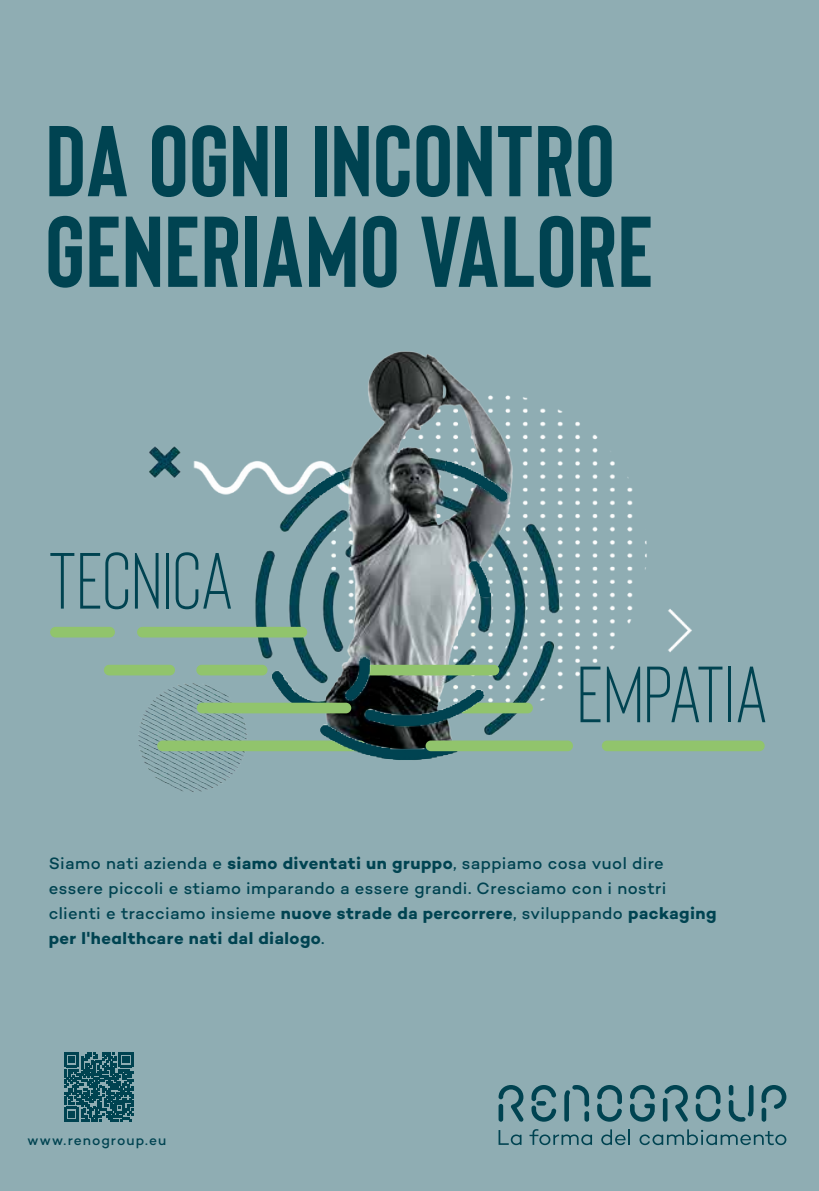
<style>
.page{position:relative;width:819px;height:1191px;background:#8fadb3}
.page>*{position:absolute;margin:0;border:0;box-sizing:border-box;transform-origin:0 0}
.t1{font:700 100.27px/90.6px "Bison";letter-spacing:.005em;color:#004351}
.t2{font:79.45px "Bison";letter-spacing:.01em;color:#004351}
.t3{font:500 16.8px/25px "Campton";letter-spacing:.025em;color:#004351}
.t4{font:500 14px "Campton";letter-spacing:.07em;color:#004351}
.s1{font-weight:700}
</style>
<div class="page">
<div style="left:761px;top:1107px;width:5px;height:14px;background:#004351;border-radius:2px"></div>
<svg style="left:597px;top:1085px;width:25px;height:36px"></svg>
<svg style="left:695px;top:1085px;width:25px;height:36px"></svg>
<svg style="left:728px;top:1085px;width:25px;height:36px"></svg>
<div style="left:728px;top:1085px;width:5px;height:10px;background:#004351;border-radius:2px"></div>
<svg style="left:564px;top:1085px;width:25px;height:36px"></svg>
<div style="left:584px;top:1111px;width:5px;height:10px;background:#004351;border-radius:2px"></div>
<svg style="left:630px;top:1085px;width:24px;height:36px"></svg>
<svg style="left:761px;top:1085px;width:25px;height:24px"></svg>
<svg style="left:531px;top:1085px;width:25px;height:36px"></svg>
<svg style="left:498px;top:1085px;width:25px;height:37px"></svg>
<svg style="left:536px;top:1101px;width:10px;height:4px"></svg>
<div style="left:662px;top:1097px;width:5px;height:24px;background:#004351;border-radius:2px"></div>
<svg style="left:664px;top:1085px;width:24px;height:37px"></svg>
<svg style="left:498px;top:1130px;width:23px;height:15px"></svg>
<svg style="left:529px;top:1129px;width:63px;height:16px"></svg>
<svg style="left:601px;top:1129px;width:29px;height:16px"></svg>
<svg style="left:639px;top:1129px;width:147px;height:16px"></svg>
<img style="left:130px;top:351px;width:571px;height:441px">
<div style="left:50px;top:627px;width:65px;height:10px;background:#91c46c;border-radius:5px"></div>
<div style="left:137px;top:627px;width:170px;height:10px;background:#91c46c;border-radius:5px"></div>
<div style="left:104px;top:665px;width:71px;height:10px;background:#91c46c;border-radius:5px"></div>
<div style="left:196px;top:665px;width:71px;height:10px;background:#91c46c;border-radius:5px"></div>
<div style="left:157px;top:740px;width:208px;height:11px;background:#91c46c;border-radius:5px"></div>
<div style="left:601px;top:740px;width:163px;height:11px;background:#91c46c;border-radius:5px"></div>
<svg style="left:458px;top:702px;width:75px;height:11px"></svg>
<div style="left:365px;top:665px;width:134px;height:10px;background:#91c46c;border-radius:5px"></div>
<div style="left:197px;top:702px;width:154px;height:11px;background:#91c46c;border-radius:5px"></div>
<div style="left:425px;top:740px;width:148px;height:11px;background:#91c46c;border-radius:5px"></div>
<svg style="left:64px;top:1052px;width:69px;height:69px"></svg>
<h1 class="t1" style="left:45px;top:116px;width:609px">DA OGNI INCONTRO<br>GENERIAMO VALORE</h1>
<h2 class="t2" style="left:49px;top:540px;width:184px">TECNICA</h2>
<h2 class="t2" style="left:577px;top:654px;width:191px">EMPATIA</h2>
<p class="t3" style="left:49px;top:850px;width:669px">Siamo nati azienda e <span class="s1">siamo diventati un gruppo</span>, sappiamo cosa vuol dire essere piccoli e stiamo imparando a essere grandi. Cresciamo con i nostri clienti e tracciamo insieme <span class="s1">nuove strade da percorrere</span>, sviluppando <span class="s1">packaging per l'healthcare nati dal dialogo</span>.</p>
<p class="t4" style="left:27px;top:1131px;width:140px">www.renogroup.eu</p>
</div>
